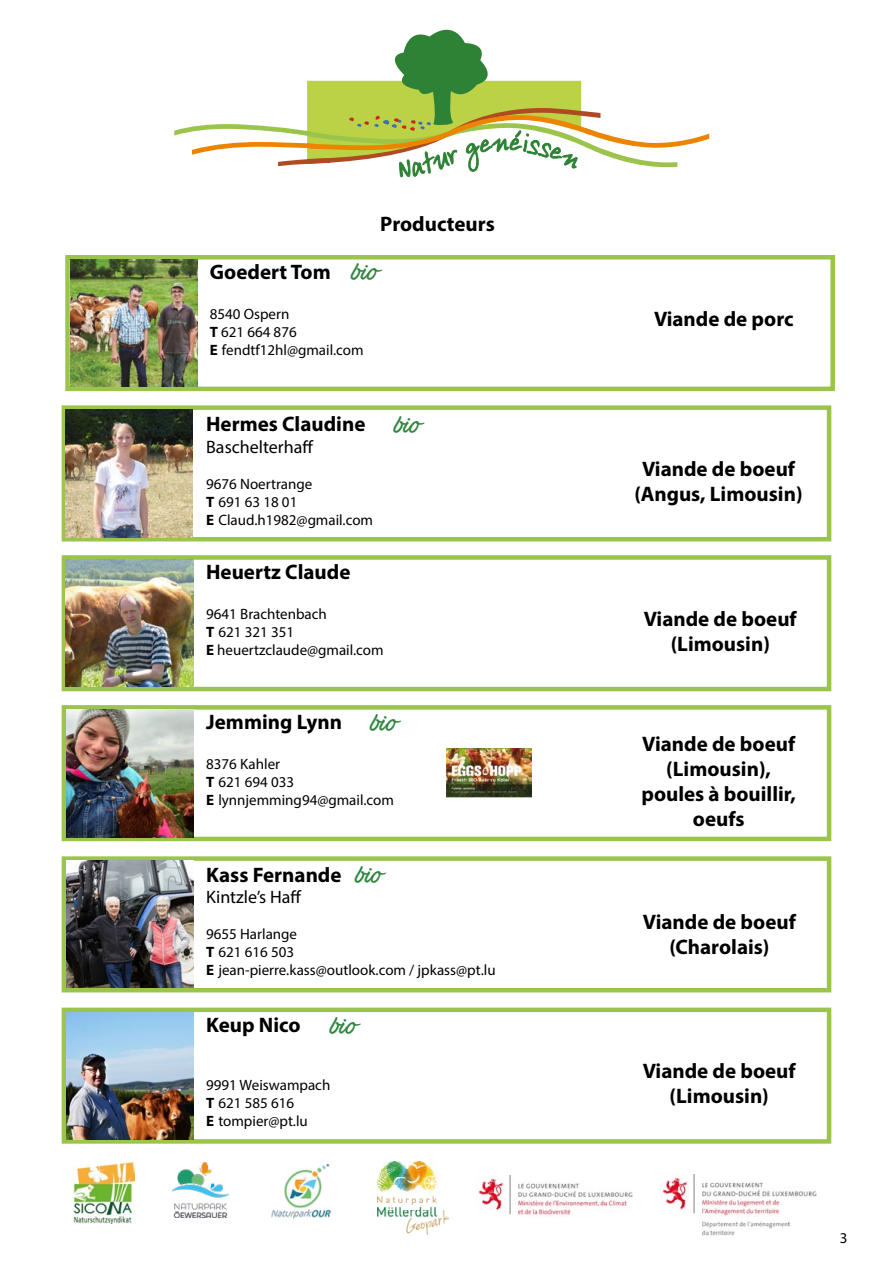
<style>
.page{position:relative;width:893px;height:1263px;background:#fff}
.page>*{position:absolute;margin:0;border:0;box-sizing:border-box;transform-origin:0 0}
.t1{font:27px "Actonia PERSONALUSE";color:#328641}
.t2{font:700 21px/25.2px "Myriad Pro";color:#000;text-align:center}
.t3{font:18px "Myriad Pro";color:#000}
.t4{font:15px/18px "Myriad Pro";color:#000}
.s1{font-weight:700}
</style>
<div class="page">
<svg style="left:174px;top:29px;width:535px;height:148px"></svg>
<div style="left:62px;top:856px;width:769px;height:136px;border:4px solid #9ac44b"></div>
<img style="left:66px;top:861px;width:128px;height:127px">
<img style="left:73px;top:1161px;width:62px;height:62px">
<img style="left:172px;top:1162px;width:57px;height:55px">
<img style="left:271px;top:1164px;width:60px;height:55px">
<img style="left:378px;top:1161px;width:70px;height:74px">
<div style="left:62px;top:705px;width:769px;height:136px;border:4px solid #9ac44b"></div>
<img style="left:447px;top:748px;width:84px;height:50px">
<img style="left:66px;top:710px;width:128px;height:127px">
<div style="left:62px;top:405px;width:769px;height:136px;border:4px solid #9ac44b"></div>
<img style="left:65px;top:410px;width:128px;height:127px">
<div style="left:62px;top:555px;width:769px;height:136px;border:4px solid #9ac44b"></div>
<img style="left:66px;top:560px;width:127px;height:127px">
<div style="left:62px;top:1007px;width:769px;height:137px;border:4px solid #9ac44b"></div>
<img style="left:66px;top:1012px;width:128px;height:127px">
<img style="left:662px;top:1175px;width:155px;height:61px">
<img style="left:478px;top:1175px;width:155px;height:41px">
<div style="left:65px;top:255px;width:770px;height:136px;border:4px solid #9ac44b"></div>
<img style="left:70px;top:259px;width:128px;height:128px">
<h2 class="t2" style="left:380px;top:210px;width:116px">Producteurs</h2>
<h1 class="t1" style="left:352px;top:258px;width:28px">bio</h1>
<h2 class="t2" style="left:210px;top:259px;width:122px">Goedert Tom</h2>
<p class="t4" style="left:210px;top:305px;width:155px">8540 Ospern<br><span class="s1">T</span> 621 664 876<br><span class="s1">E</span> fendtf12hl@gmail.com</p>
<h2 class="t2" style="left:654px;top:305px;width:141px">Viande de porc</h2>
<h2 class="t2" style="left:206px;top:411px;width:161px">Hermes Claudine</h2>
<p class="t3" style="left:206px;top:436px;width:109px">Baschelterhaff</p>
<p class="t4" style="left:206px;top:475px;width:168px">9676 Noertrange<br><span class="s1">T</span> 691 63 18 01<br><span class="s1">E</span> Claud.h1982@gmail.com</p>
<h1 class="t1" style="left:394px;top:411px;width:28px">bio</h1>
<h2 class="t2" style="left:635px;top:456px;width:169px">Viande de boeuf (Angus, Limousin)</h2>
<h2 class="t2" style="left:206px;top:559px;width:146px">Heuertz Claude</h2>
<p class="t4" style="left:206px;top:605px;width:179px">9641 Brachtenbach<br><span class="s1">T</span> 621 321 351<br><span class="s1">E</span> heuertzclaude@gmail.com</p>
<h2 class="t2" style="left:644px;top:605px;width:154px">Viande de boeuf (Limousin)</h2>
<h1 class="t1" style="left:371px;top:709px;width:28px">bio</h1>
<h2 class="t2" style="left:206px;top:709px;width:137px">Jemming Lynn</h2>
<p class="t4" style="left:206px;top:755px;width:189px">8376 Kahler<br><span class="s1">T</span> 621 694 033<br><span class="s1">E</span> lynnjemming94@gmail.com</p>
<h1 class="t1" style="left:356px;top:861px;width:28px">bio</h1>
<h2 class="t2" style="left:206px;top:861px;width:137px">Kass Fernande</h2>
<p class="t3" style="left:206px;top:886px;width:97px">Kintzle’s Haff</p>
<p class="t4" style="left:206px;top:925px;width:291px">9655 Harlange<br><span class="s1">T</span> 621 616 503<br><span class="s1">E</span> jean-pierre.kass@outlook.com / jpkass@pt.lu</p>
<h2 class="t2" style="left:206px;top:1012px;width:96px">Keup Nico</h2>
<h1 class="t1" style="left:330px;top:1012px;width:28px">bio</h1>
<p class="t4" style="left:206px;top:1075px;width:126px">9991 Weiswampach<br><span class="s1">T</span> 621 585 616<br><span class="s1">E</span> tompier@pt.lu</p>
<h2 class="t2" style="left:641px;top:730px;width:156px">Viande de boeuf (Limousin), poules à bouillir, oeufs</h2>
<h2 class="t2" style="left:643px;top:908px;width:154px">Viande de boeuf (Charolais)</h2>
<h2 class="t2" style="left:643px;top:1058px;width:154px">Viande de boeuf (Limousin)</h2>
<p class="t4" style="left:840px;top:1229px;width:9px">3</p>
</div>
